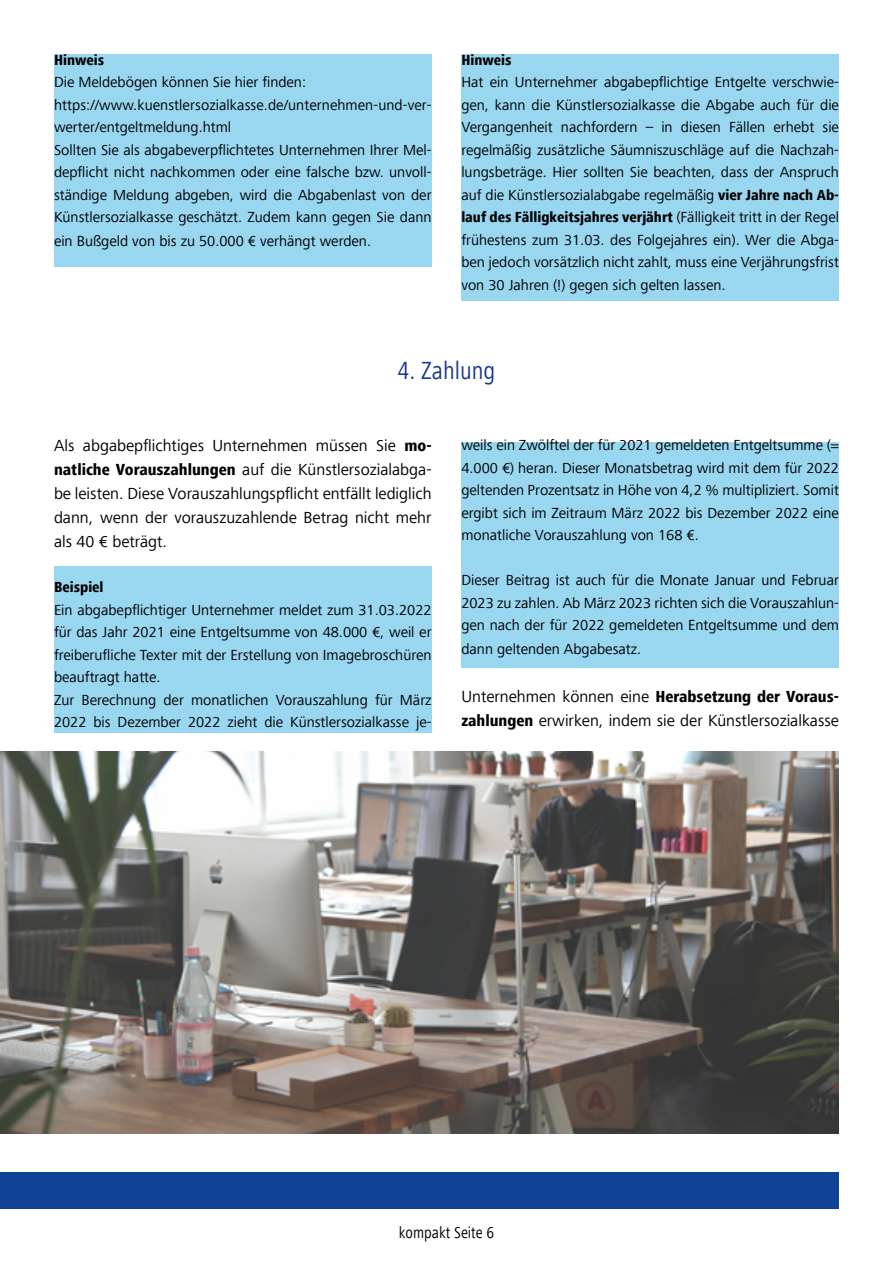
<style>
.page{position:relative;width:893px;height:1263px;background:#fff}
.page>*{position:absolute;margin:0;border:0;box-sizing:border-box;transform-origin:0 0}
.t1{font:condensed 25.5px "Frutiger Next Com";color:#1c388f}
.t2{font:16.5px/24px "Frutiger Next Com";color:#000;text-align:justify}
.t3{font:condensed 16.5px "Frutiger Next Com";color:#000}
.t4{font:15px/22.5px "Frutiger Next Com";color:#000;text-align:justify}
.t5{font:800 condensed 15px "Frutiger Next Com";color:#000}
.s1{font-weight:800;font-stretch:condensed}
</style>
<div class="page">
<div style="left:54px;top:566px;width:378px;height:167px;background:#99d6f0"></div>
<div style="left:54px;top:54px;width:378px;height:212px;background:#99d6f0"></div>
<div style="left:461px;top:442px;width:378px;height:226px;background:#99d6f0"></div>
<div style="left:461px;top:54px;width:378px;height:246px;background:#99d6f0"></div>
<img style="left:0;top:751px;width:839px;height:383px">
<div style="left:0;top:1172px;width:839px;height:37px;background:#104295"></div>
<p class="t5" style="left:54px;top:51px;width:52px">Hinweis</p>
<p class="t4" style="left:54px;top:71px;width:379px;text-align:left">Die Meldebögen können Sie hier finden: https://www.kuenstlersozialkasse.de/unternehmen-und-ver&shy;werter/entgeltmeldung.html<br>Sollten Sie als abgabeverpflichtetes Unternehmen Ihrer Mel&shy;depflicht nicht nachkommen oder eine falsche bzw. unvoll&shy;ständige Meldung abgeben, wird die Abgabenlast von der Künstlersozialkasse geschätzt. Zudem kann gegen Sie dann</p>
<p class="t4" style="left:54px;top:230px;width:319px">ein Bußgeld von bis zu 50.000 € verhängt werden.</p>
<p class="t5" style="left:461px;top:51px;width:52px">Hinweis</p>
<p class="t4" style="left:461px;top:71px;width:379px">Hat ein Unternehmer abgabepflichtige Entgelte verschwie&shy;gen, kann die Künstlersozialkasse die Abgabe auch für die Vergangenheit nachfordern – in diesen Fällen erhebt sie regelmäßig zusätzliche Säumniszuschläge auf die Nachzah&shy;lungsbeträge. Hier sollten Sie beachten, dass der Anspruch auf die Künstlersozialabgabe regelmäßig <span class="s1">vier Jahre nach Ab&shy;lauf des Fälligkeitsjahres verjährt</span> (Fälligkeit tritt in der Regel frühestens zum 31.03. des Folgejahres ein). Wer die Abga&shy;ben jedoch vorsätzlich nicht zahlt, muss eine Verjährungsfrist von 30 Jahren (!) gegen sich gelten lassen.</p>
<h1 class="t1" style="left:397px;top:356px;width:99px">4. Zahlung</h1>
<p class="t2" style="left:54px;top:434px;width:379px">Als abgabepflichtiges Unternehmen müssen Sie <span class="s1">mo&shy;natliche Vorauszahlungen</span> auf die Künstlersozialabga&shy;be leisten. Diese Vorauszahlungspflicht entfällt lediglich dann, wenn der vorauszuzahlende Betrag nicht mehr als 40 € beträgt.</p>
<p class="t5" style="left:54px;top:579px;width:51px">Beispiel</p>
<p class="t4" style="left:54px;top:599px;width:379px;text-align:left">Ein abgabepflichtiger Unternehmer meldet zum 31.03.2022 für das Jahr 2021 eine Entgeltsumme von 48.000 €, weil er freiberufliche Texter mit der Erstellung von Imagebroschüren beauftragt hatte.<br>Zur Berechnung der monatlichen Vorauszahlung für März 2022 bis Dezember 2022 zieht die Künstlersozialkasse je-</p>
<p class="t4" style="left:461px;top:434px;width:379px">weils ein Zwölftel der für 2021 gemeldeten Entgeltsumme (= 4.000 €) heran. Dieser Monatsbetrag wird mit dem für 2022 geltenden Prozentsatz in Höhe von 4,2 % multipliziert. Somit ergibt sich im Zeitraum März 2022 bis Dezember 2022 eine monatliche Vorauszahlung von 168 €.</p>
<p class="t4" style="left:461px;top:569px;width:379px">Dieser Beitrag ist auch für die Monate Januar und Februar 2023 zu zahlen. Ab März 2023 richten sich die Vorauszahlun&shy;gen nach der für 2022 gemeldeten Entgeltsumme und dem</p>
<p class="t4" style="left:461px;top:638px;width:181px">dann geltenden Abgabesatz.</p>
<p class="t2" style="left:461px;top:685px;width:379px">Unternehmen können eine <span class="s1">Herabsetzung der Voraus&shy;zahlungen</span> erwirken, indem sie der Künstlersozialkasse</p>
<p class="t3" style="left:399px;top:1223px;width:97px">kompakt Seite 6</p>
</div>
